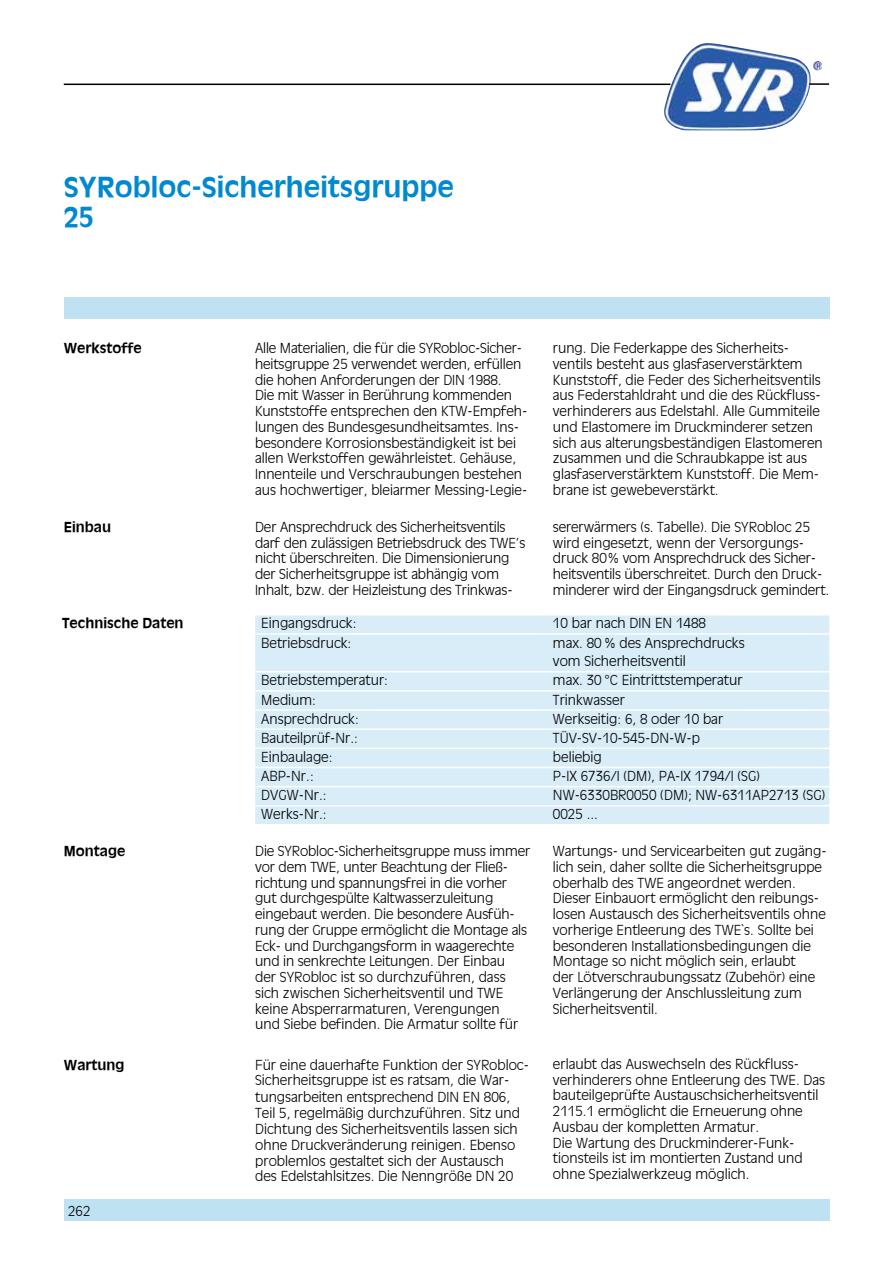
<style>
.page{position:relative;width:893px;height:1263px;background:#fff}
.page>*{position:absolute;margin:0;border:0;box-sizing:border-box;transform-origin:0 0}
.t1{font:700 27px/30px "Ant Oliv";color:#0089cf}
.t2{font:300 13.5px/15.8px "Ant Oliv";color:#000}
.t3{font:700 13.5px "Ant Oliv";color:#000}
</style>
<div class="page">
<div style="left:64px;top:298px;width:765px;height:21px;background:#bfe2f3"></div>
<div style="left:64px;top:1199px;width:765px;height:21px;background:#bfe2f3"></div>
<img style="left:663px;top:43px;width:159px;height:87px">
<hr style="left:64px;top:84px;width:606px;height:1px;background:#000">
<hr style="left:809px;top:83px;width:20px;height:2px;background:#000">
<div style="left:255px;top:615px;width:574px;height:209px;background:#d9edf8"></div>
<hr style="left:255px;top:633px;width:298px;height:2px;background:#fff">
<hr style="left:255px;top:671px;width:298px;height:1px;background:#fff">
<hr style="left:553px;top:633px;width:276px;height:2px;background:#fff">
<hr style="left:553px;top:671px;width:276px;height:1px;background:#fff">
<hr style="left:255px;top:690px;width:298px;height:2px;background:#fff">
<hr style="left:553px;top:690px;width:276px;height:2px;background:#fff">
<hr style="left:255px;top:709px;width:298px;height:2px;background:#fff">
<hr style="left:255px;top:728px;width:298px;height:2px;background:#fff">
<hr style="left:255px;top:747px;width:298px;height:2px;background:#fff">
<hr style="left:553px;top:709px;width:276px;height:2px;background:#fff">
<hr style="left:553px;top:728px;width:276px;height:2px;background:#fff">
<hr style="left:553px;top:747px;width:276px;height:2px;background:#fff">
<hr style="left:255px;top:767px;width:298px;height:1px;background:#fff">
<hr style="left:553px;top:767px;width:276px;height:1px;background:#fff">
<hr style="left:255px;top:786px;width:298px;height:1px;background:#fff">
<hr style="left:553px;top:786px;width:276px;height:1px;background:#fff">
<hr style="left:255px;top:805px;width:298px;height:1px;background:#fff">
<hr style="left:553px;top:805px;width:276px;height:1px;background:#fff">
<h1 class="t1" style="left:64px;top:170px;width:392px">SYRobloc-Sicherheitsgruppe<br>25</h1>
<p class="t3" style="left:64px;top:340px;width:79px">Werkstoffe</p>
<p class="t3" style="left:64px;top:519px;width:49px">Einbau</p>
<p class="t2" style="left:255px;top:340px;width:274px">Alle Materialien, die für die SYRobloc-Sicher&shy;heitsgruppe 25 verwendet werden, erfüllen die hohen Anforderungen der DIN 1988.<br>Die mit Wasser in Berührung kommenden Kunststoffe entsprechen den KTW-Empfeh&shy;lungen des Bundesgesundheitsamtes. Ins&shy;besondere Korrosionsbeständigkeit ist bei allen Werkstoffen gewährleistet. Gehäuse, Innenteile und Verschraubungen bestehen aus hochwertiger, bleiarmer Messing-Legie--</p>
<p class="t2" style="left:255px;top:518px;width:272px">Der Ansprechdruck des Sicherheitsventils darf den zulässigen Betriebsdruck des TWE’s nicht überschreiten. Die Dimensionierung der Sicherheitsgruppe ist abhängig vom Inhalt, bzw. der Heizleistung des Trinkwas-</p>
<p class="t2" style="left:553px;top:340px;width:271px">rung. Die Federkappe des Sicherheits&shy;ventils besteht aus glasfaserverstärktem Kunststoff, die Feder des Sicherheitsventils aus Federstahldraht und die des Rückfluss&shy;verhinderers aus Edelstahl. Alle Gummiteile und Elastomere im Druckminderer setzen sich aus alterungsbeständigen Elastomeren zusammen und die Schraubkappe ist aus glasfaserverstärktem Kunststoff. Die Mem&shy;brane ist gewebeverstärkt.</p>
<p class="t2" style="left:553px;top:519px;width:278px">sererwärmers (s. Tabelle). Die SYRobloc 25 wird eingesetzt, wenn der Versorgungs&shy;druck 80% vom Ansprechdruck des Sicher&shy;heitsventils überschreitet. Durch den Druck&shy;minderer wird der Eingangsdruck gemindert.</p>
<p class="t3" style="left:62px;top:614px;width:123px">Technische Daten</p>
<p class="t3" style="left:64px;top:843px;width:63px">Montage</p>
<p class="t2" style="left:261px;top:615px;width:97px">Eingangsdruck:</p>
<p class="t2" style="left:553px;top:615px;width:155px">10 bar nach DIN EN 1488</p>
<p class="t2" style="left:261px;top:634px;width:92px">Betriebsdruck:</p>
<p class="t2" style="left:553px;top:633px;width:193px;line-height:18px">max. 80 % des Ansprechdrucks vom Sicherheitsventil</p>
<p class="t2" style="left:261px;top:672px;width:128px">Betriebstemperatur:</p>
<p class="t2" style="left:553px;top:672px;width:191px">max. 30 °C Eintrittstemperatur</p>
<p class="t2" style="left:261px;top:691px;width:56px">Medium:</p>
<p class="t2" style="left:553px;top:691px;width:73px">Trinkwasser</p>
<p class="t2" style="left:261px;top:710px;width:99px">Ansprechdruck:</p>
<p class="t2" style="left:553px;top:710px;width:172px">Werkseitig: 6, 8 oder 10 bar</p>
<p class="t2" style="left:261px;top:729px;width:98px">Bauteilprüf-Nr.:</p>
<p class="t2" style="left:553px;top:729px;width:149px">TÜV-SV-10-545-DN-W-p</p>
<p class="t2" style="left:261px;top:749px;width:73px">Einbaulage:</p>
<p class="t2" style="left:553px;top:749px;width:50px">beliebig</p>
<p class="t2" style="left:261px;top:768px;width:54px">ABP-Nr.:</p>
<p class="t2" style="left:553px;top:768px;width:209px">P-IX 6736/I (DM), PA-IX 1794/I (SG)</p>
<p class="t2" style="left:261px;top:787px;width:67px">DVGW-Nr.:</p>
<p class="t2" style="left:553px;top:787px;width:274px">NW-6330BR0050 (DM); NW-6311AP2713 (SG)</p>
<p class="t2" style="left:261px;top:806px;width:67px">Werks-Nr.:</p>
<p class="t2" style="left:553px;top:806px;width:47px">0025 ...</p>
<p class="t2" style="left:255px;top:843px;width:277px">Die SYRobloc-Sicherheitsgruppe muss immer vor dem TWE, unter Beachtung der Fließ&shy;richtung und spannungsfrei in die vorher gut durchgespülte Kaltwasserzuleitung eingebaut werden. Die besondere Ausfüh&shy;rung der Gruppe ermöglicht die Montage als Eck- und Durchgangsform in waagerechte und in senkrechte Leitungen. Der Einbau<br>der SYRobloc ist so durchzuführen, dass sich zwischen Sicherheitsventil und TWE keine Absperrarmaturen, Verengungen<br>und Siebe befinden. Die Armatur sollte für</p>
<p class="t2" style="left:553px;top:843px;width:275px">Wartungs- und Servicearbeiten gut zugäng&shy;lich sein, daher sollte die Sicherheitsgruppe oberhalb des TWE angeordnet werden.<br>Dieser Einbauort ermöglicht den reibungs&shy;losen Austausch des Sicherheitsventils ohne vorherige Entleerung des TWE`s. Sollte bei besonderen Installationsbedingungen die Montage so nicht möglich sein, erlaubt<br>der Lötverschraubungssatz (Zubehör) eine Verlängerung der Anschlussleitung zum Sicherheitsventil.</p>
<p class="t3" style="left:64px;top:1057px;width:62px">Wartung</p>
<p class="t2" style="left:553px;top:1055px;width:274px">erlaubt das Auswechseln des Rückfluss&shy;verhinderers ohne Entleerung des TWE. Das bauteilgeprüfte Austauschsicherheitsventil 2115.1 ermöglicht die Erneuerung ohne Ausbau der kompletten Armatur.<br>Die Wartung des Druckminderer-Funk&shy;tionsteils ist im montierten Zustand und ohne Spezialwerkzeug möglich.</p>
<p class="t2" style="left:255px;top:1056px;width:275px">Für eine dauerhafte Funktion der SYRobloc-Sicherheitsgruppe ist es ratsam, die War&shy;tungsarbeiten entsprechend DIN EN 806, Teil 5, regelmäßig durchzuführen. Sitz und Dichtung des Sicherheitsventils lassen sich ohne Druckveränderung reinigen. Ebenso problemlos gestaltet sich der Austausch des Edelstahlsitzes. Die Nenngröße DN 20</p>
<p class="t2" style="left:68px;top:1203px;width:24px">262</p>
</div>
